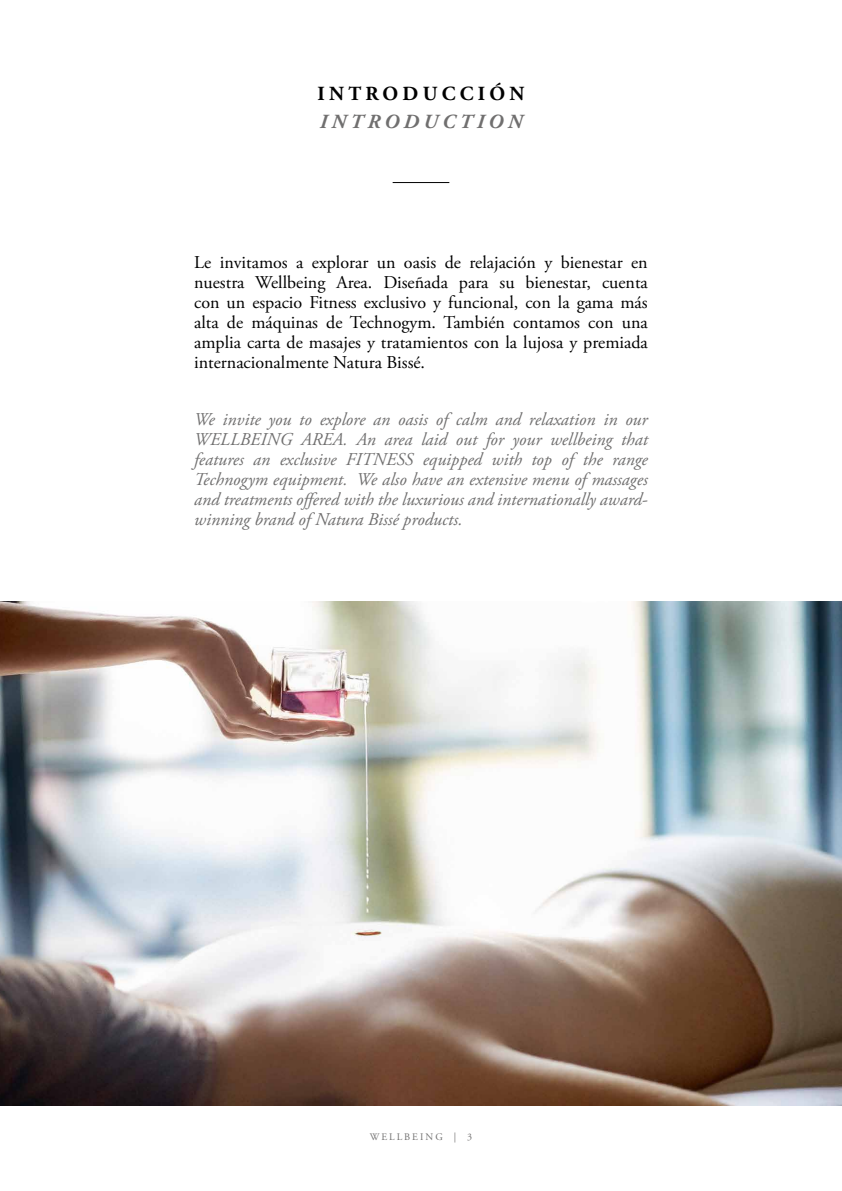
<style>
.page{position:relative;width:842px;height:1191px;background:#fff}
.page>*{position:absolute;margin:0;border:0;box-sizing:border-box;transform-origin:0 0}
.t1{font:700 20px "Adobe Garamond Pro";letter-spacing:.215em;color:#000}
.t2{font:italic 700 20px "Adobe Garamond Pro";letter-spacing:.215em;color:#706f6f}
.t3{font:italic 18px/20px "Adobe Garamond Pro";color:#706f6f;text-align:justify}
.t4{font:18px/20px "Adobe Garamond Pro";color:#000;text-align:justify}
.t5{font:10px "Adobe Garamond Pro";letter-spacing:.2em;color:#706f6f}
</style>
<div class="page">
<hr style="left:393px;top:182px;width:56px;height:1px;background:#000">
<img style="left:0;top:601px;width:842px;height:505px">
<p class="t1" style="left:317px;top:82px;width:208px">INTRODUCCIÓN</p>
<p class="t2" style="left:320px;top:110px;width:204px">INTRODUCTION</p>
<p class="t4" style="left:194px;top:253px;width:455px">Le invitamos a explorar un oasis de relajación y bienestar en nuestra Wellbeing Area. Diseñada para su bienestar, cuenta con un espacio Fitness exclusivo y funcional, con la gama más alta de máquinas de Technogym. También contamos con una amplia carta de masajes y tratamientos con la lujosa y premiada internacionalmente Natura Bissé.</p>
<p class="t3" style="left:194px;top:410px;width:455px">We invite you to explore an oasis of calm and relaxation in our WELLBEING AREA. An area laid out for your wellbeing that features an exclusive FITNESS equipped with top of the range Technogym equipment. We also have an extensive menu of massages and treatments offered with the luxurious and internationally award&shy;winning brand of Natura Bissé products.</p>
<p class="t5" style="left:370px;top:1130px;width:104px">WELLBEING | 3</p>
</div>
